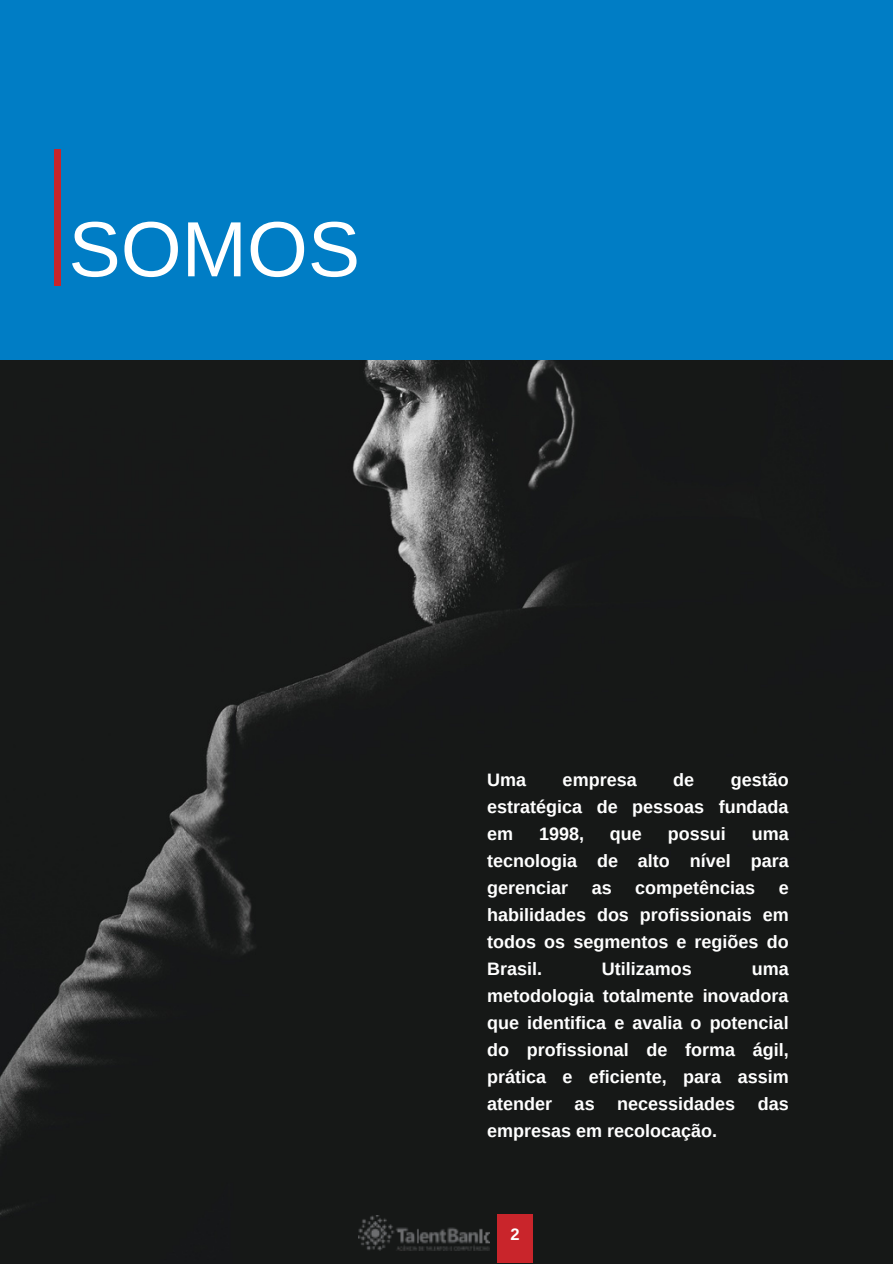
<style>
.page{position:relative;width:893px;height:1264px;background:#fff}
.page>*{position:absolute;margin:0;border:0;box-sizing:border-box;transform-origin:0 0}
.t1{font:78.3px "Arimo";color:#fff}
.t2{font:700 18px/27px "Arimo";color:#fff;text-align:justify}
.t3{font:700 16.5px "Arimo";color:#fff}
</style>
<div class="page">
<div style="left:0;top:359px;width:892px;height:904px;background:#161817"></div>
<div style="left:0;top:0;width:892px;height:359px;background:#007dc5"></div>
<div style="left:54px;top:149px;width:7px;height:136px;background:#c9252b"></div>
<div style="left:497px;top:1214px;width:36px;height:49px;background:#c9252b"></div>
<img style="left:359px;top:1215px;width:130px;height:35px">
<p class="t1" style="left:68px;top:205px;width:293px">SOMOS</p>
<p class="t2" style="left:487px;top:766px;width:41px">Uma</p>
<p class="t2" style="left:562px;top:766px;width:76px">empresa</p>
<p class="t2" style="left:673px;top:766px;width:22px">de</p>
<p class="t2" style="left:487px;top:766px;width:303px;text-indent:243px">gestão estratégica de pessoas fundada em</p>
<p class="t2" style="left:539px;top:820px;width:47px">1998,</p>
<p class="t2" style="left:610px;top:820px;width:33px">que</p>
<p class="t2" style="left:667px;top:820px;width:59px">possui</p>
<p class="t2" style="left:487px;top:820px;width:303px;text-indent:264px">uma tecnologia de alto nível para gerenciar</p>
<p class="t2" style="left:591px;top:874px;width:22px">as</p>
<p class="t2" style="left:635px;top:874px;width:121px">competências</p>
<p class="t2" style="left:487px;top:874px;width:303px;text-indent:291px">e habilidades dos profissionais em todos os segmentos e regiões do Brasil.</p>
<p class="t2" style="left:602px;top:955px;width:91px">Utilizamos</p>
<p class="t2" style="left:487px;top:955px;width:303px;text-indent:264px">uma metodologia totalmente inovadora que identifica e avalia o potencial do profissional de forma ágil, prática e eficiente, para assim atender as necessidades</p>
<p class="t2" style="left:757px;top:1090px;width:32px">das</p>
<p class="t2" style="left:487px;top:1117px;width:231px">empresas em recolocação.</p>
<p class="t3" style="left:510px;top:1225px;width:11px">2</p>
</div>
